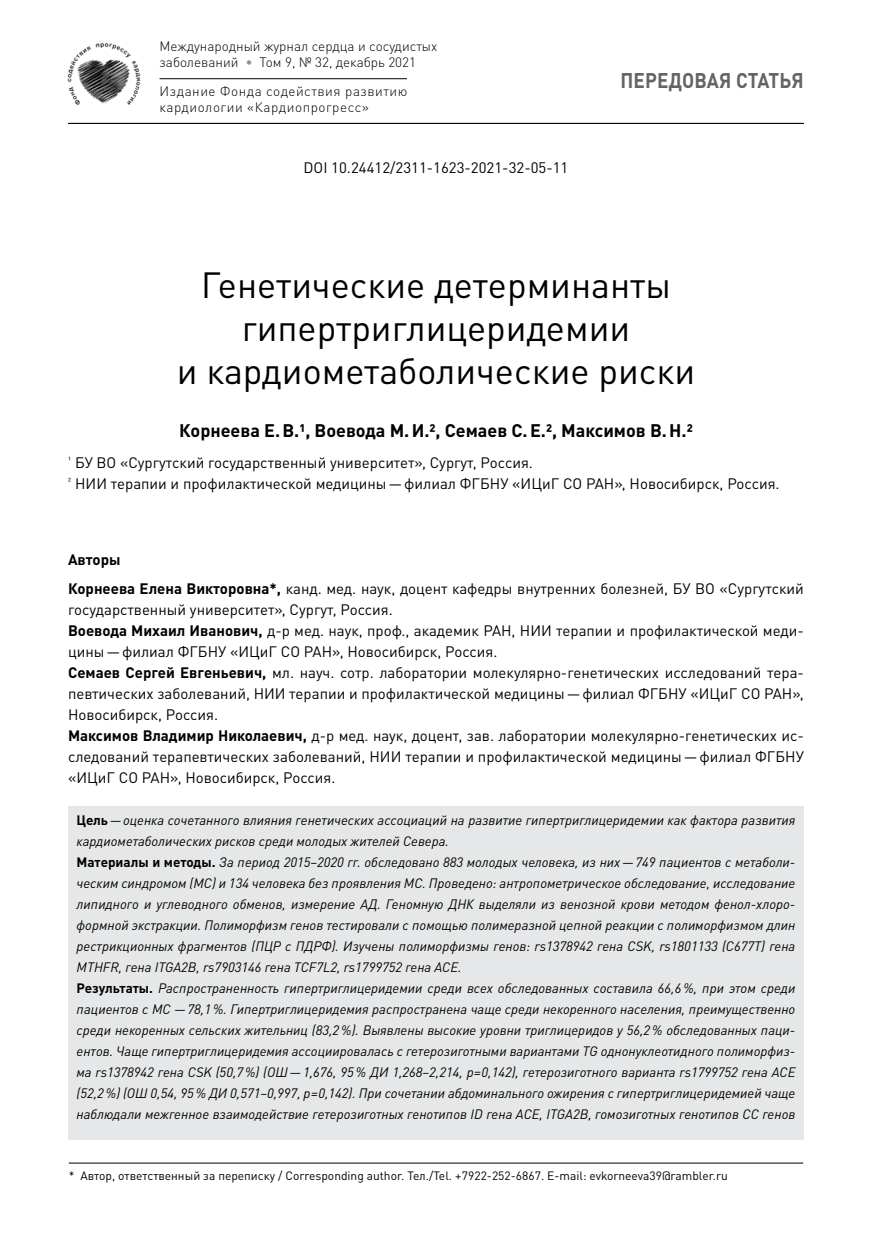
<style>
.page{position:relative;width:872px;height:1234px;background:#fff}
.page>*{position:absolute;margin:0;border:0;box-sizing:border-box;transform-origin:0 0}
.t1{font:36px/43.2px "DIN Pro";color:#000;text-align:center}
.t2{font:700 21px "DIN Pro";color:#636466;scale:.9 1}
.t3{font:700 18px "DIN Pro";color:#000}
.t4{font:15px/21px "DIN Pro";color:#000}
.t5{font:italic 13.5px/21px "DIN Pro";color:#000}
.t6{font:300 13.5px/16.2px "DIN Pro";color:#000}
.t7{font:300 13.5px/16.2px "DIN Pro";letter-spacing:.04em;color:#000}
.t8{font:12px "DIN Pro";color:#000}
.s1{color:#919396}
.s2{font-weight:700}
.s3{font-weight:700;font-style:normal}
</style>
<div class="page">
<hr style="left:68px;top:123px;width:736px;height:1px;background:#000">
<img style="left:67px;top:42px;width:74px;height:63px">
<hr style="left:159px;top:78px;width:248px;height:1px;background:#000">
<hr style="left:69px;top:1162px;width:734px;height:1px;background:#000">
<div style="left:68px;top:805px;width:736px;height:60px;background:#e6e7e8"></div>
<div style="left:68px;top:847px;width:736px;height:144px;background:#e6e7e8"></div>
<div style="left:68px;top:973px;width:736px;height:165px;background:#e6e7e8"></div>
<p class="t6" style="left:159px;top:37px;width:279px">Международный журнал сердца и сосудистых заболеваний <span class="s1">•</span> Том 9, № 32, декабрь 2021</p>
<p class="t7" style="left:159px;top:82px;width:249px">Издание Фонда содействия развитию кардиологии «Кардиопрогресс»</p>
<p class="t4" style="left:303px;top:156px;width:266px">DOI 10.24412/2311-1623-2021-32-05-11</p>
<h2 class="t2" style="left:620px;top:62px;width:29px">Передовая</h2>
<h2 class="t2" style="left:736px;top:62px;width:14px">статья</h2>
<h1 class="t1" style="left:177px;top:259px;width:520px">Генетические детерминанты гипертриглицеридемии<br>и кардиометаболические риски</h1>
<h3 class="t3" style="left:179px;top:416px;width:515px">Корнеева Е.В.¹, Воевода М.И.², Семаев С.Е.², Максимов В.Н.²</h3>
<p class="t4" style="left:68px;top:450px;width:713px"><sup>¹</sup> БУ ВО «Сургутский государственный университет», Сургут, Россия.<br><sup>²</sup> НИИ терапии и профилактической медицины— филиал ФГБНУ «ИЦиГ СО РАН», Новосибирск, Россия.</p>
<p class="t4" style="left:68px;top:544px;width:737px;line-height:28.5px"><span class="s2">Авторы<br>Корнеева Елена Викторовна*,</span> канд. мед. наук, доцент кафедры внутренних болезней, БУ ВО «Сургутский</p>
<p class="t4" style="left:68px;top:597px;width:737px">государственный университет», Сургут, Россия.<br><span class="s2">Воевода Михаил Иванович,</span> д-р мед. наук, проф., академик РАН, НИИ терапии и профилактической меди&shy;цины— филиал ФГБНУ «ИЦиГ СО РАН», Новосибирск, Россия.<br><span class="s2">Семаев Сергей Евгеньевич,</span> мл. науч. сотр. лаборатории молекулярно-генетических исследований тера&shy;певтических заболеваний, НИИ терапии и профилактической медицины— филиал ФГБНУ «ИЦиГ СО РАН», Новосибирск, Россия.<br><span class="s2">Максимов Владимир Николаевич,</span> д-р мед. наук, доцент, зав. лаборатории молекулярно-генетических ис&shy;следований терапевтических заболеваний, НИИ терапии и профилактической медицины— филиал ФГБНУ «ИЦиГ СО РАН», Новосибирск, Россия.</p>
<p class="t5" style="left:77px;top:808px;width:720px"><span class="s3">Цель</span>— оценка сочетанного влияния генетических ассоциаций на развитие гипертриглицеридемии как фактора развития кардиометаболических рисков среди молодых жителей Севера.<br><span class="s3">Материалы и методы.</span> За период 2015–2020 гг. обследовано 883 молодых человека, из них— 749 пациентов с метаболи&shy;ческим синдромом (МС) и 134 человека без проявления МС. Проведено: антропометрическое обследование, исследование липидного и углеводного обменов, измерение АД. Геномную ДНК выделяли из венозной крови методом фенол-хлоро&shy;формной экстракции. Полиморфизм генов тестировали с помощью полимеразной цепной реакции с полиморфизмом длин рестрикционных фрагментов (ПЦР с ПДРФ). Изучены полиморфизмы генов: rs1378942 гена CSK, rs1801133 (С677Т) гена MTHFR, гена ITGA2B, rs7903146 гена TCF7L2, rs1799752 гена АСЕ.<br><span class="s3">Результаты.</span> Распространенность гипертриглицеридемии среди всех обследованных составила 66,6%, при этом среди пациентов с МС — 78,1%. Гипертриглицеридемия распространена чаще среди некоренного населения, преимущественно среди некоренных сельских жительниц (83,2%). Выявлены высокие уровни триглицеридов у 56,2% обследованных паци&shy;ентов. Чаще гипертриглицеридемия ассоциировалась с гетерозиготными вариантами TG однонуклеотидного полиморфиз&shy;ма rs1378942 гена CSK (50,7%) (ОШ— 1,676, 95% ДИ 1,268–2,214, p=0,142), гетерозиготного варианта rs1799752 гена АСЕ (52,2%) (ОШ 0,54, 95% ДИ 0,571–0,997, p=0,142). При сочетании абдоминального ожирения с гипертриглицеридемией чаще наблюдали межгенное взаимодействие гетерозиготных генотипов ID гена ACE, ITGA2B, гомозиготных генотипов СС генов</p>
<p class="t8" style="left:69px;top:1166px;width:660px">* Автор, ответственный за переписку / Corresponding author. Тел./Tel. +7922-252-6867. E-mail: evkorneeva39@rambler.ru</p>
</div>
